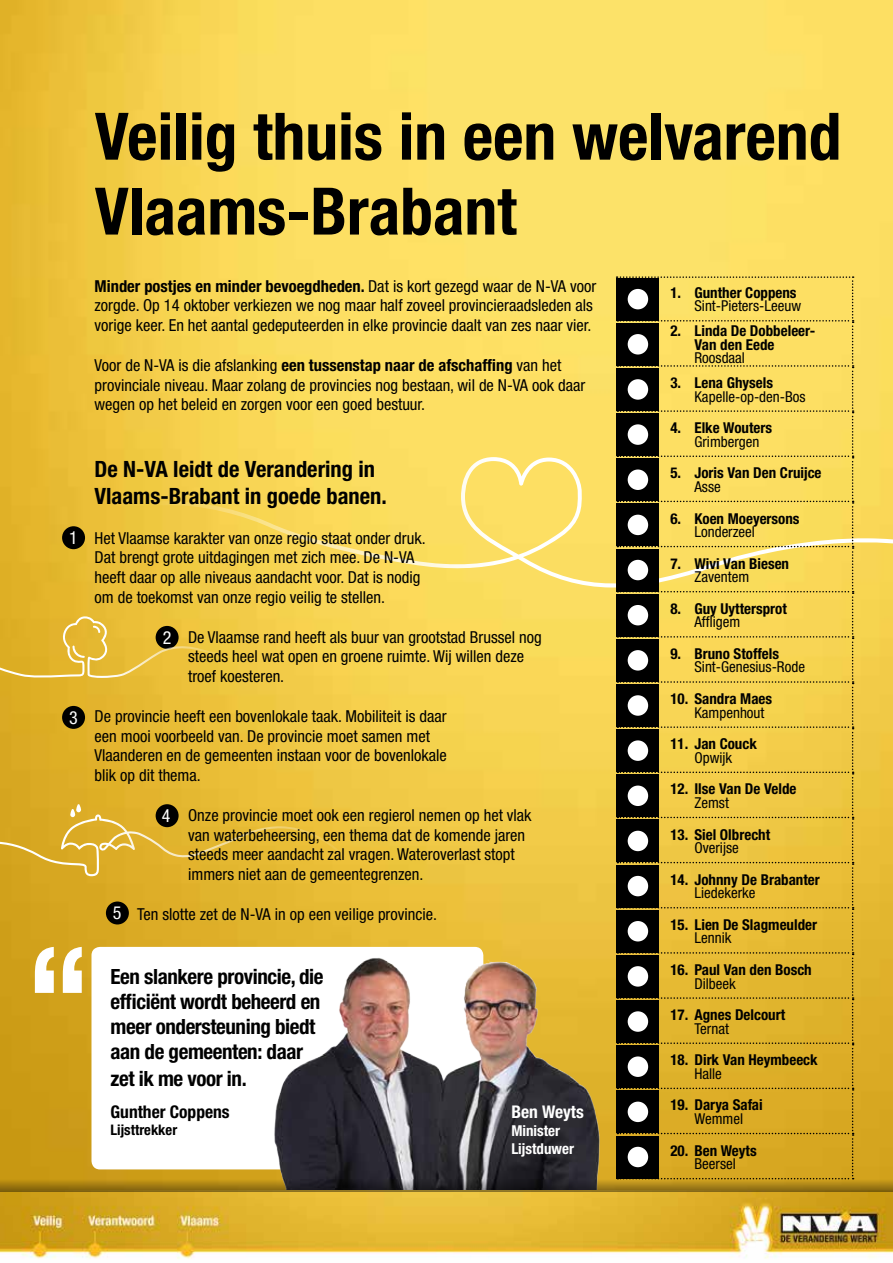
<style>
.page{position:relative;width:893px;height:1263px;background:#fff}
.page>*{position:absolute;margin:0;border:0;box-sizing:border-box;transform-origin:0 0}
.t1{font:700 condensed 143.4px "Helvetica Neue LT Std";color:#fff}
.t2{font:700 condensed 65.55px/74.8px "Helvetica Neue LT Std";color:#000}
.t3{font:700 condensed 22.5px/27px "Helvetica Neue LT Std";color:#000}
.t4{font:700 condensed 21px/25.7px "Helvetica Neue LT Std";letter-spacing:-.02em;color:#000}
.t5{font:condensed 18px "Helvetica Neue LT Std";color:#fff}
.t6{font:700 condensed 17.55px "Helvetica Neue LT Std";color:#000}
.t7{font:700 condensed 17.55px "Helvetica Neue LT Std";color:#fff}
.t8{font:condensed 16.5px/19.8px "Helvetica Neue LT Std";color:#000}
.t9{font:700 condensed 15px/13.5px "Helvetica Neue LT Std";color:#000}
.t10{font:condensed 15px "Helvetica Neue LT Std";color:#000}
.t11{font:700 condensed 15px/18px "Helvetica Neue LT Std";color:#fff}
.t12{font:700 condensed 14.55px "Helvetica Neue LT Std";color:#000}
.s1{font-weight:700}
</style>
<div class="page">
<img style="left:0;top:0;width:893px;height:1179px">
<svg style="left:50px;top:457px;width:843px;height:132px;background:#f6d559"></svg>
<div style="left:62px;top:526px;width:23px;height:23px;background:#000;border-radius:50%"></div>
<div style="left:62px;top:706px;width:23px;height:23px;background:#000;border-radius:50%"></div>
<div style="left:106px;top:901px;width:23px;height:23px;background:#000;border-radius:50%"></div>
<div style="left:91px;top:947px;width:392px;height:222px;background:#fff;border-radius:9px"></div>
<img style="left:257px;top:938px;width:352px;height:241px">
<img style="left:0;top:1192px;width:893px;height:67px">
<svg style="left:0;top:1179px;width:893px;height:13px;background:#7e641c"></svg>
<svg style="left:0;top:616px;width:337px;height:62px;background:#e7bf40"></svg>
<svg style="left:0;top:804px;width:345px;height:72px;background:#deb334"></svg>
<svg style="left:617px;top:276px;width:237px;height:903px;background:#cdaf44"></svg>
<div style="left:617px;top:1136px;width:42px;height:42px;background:#000"></div>
<div style="left:628px;top:1147px;width:20px;height:20px;background:#fff;border-radius:50%"></div>
<h2 class="t2" style="left:95px;top:98px;width:748px">Veilig thuis in een welvarend<br>Vlaams-Brabant</h2>
<p class="t8" style="left:95px;top:276px;width:503px"><span class="s1">Minder postjes en minder bevoegdheden.</span> Dat is kort gezegd waar de N-VA voor zorgde. Op 14 oktober verkiezen we nog maar half zoveel provincieraadsleden als vorige keer. En het aantal gedeputeerden in elke provincie daalt van zes naar vier.</p>
<p class="t8" style="left:95px;top:355px;width:492px">Voor de N-VA is die afslanking <span class="s1">een tussenstap naar de afschaffing</span> van het provinciale niveau. Maar zolang de provincies nog bestaan, wil de N-VA ook daar wegen op het beleid en zorgen voor een goed bestuur.</p>
<p class="t5" style="left:69px;top:527px;width:10px">1</p>
<p class="t5" style="left:69px;top:707px;width:10px">3</p>
<h1 class="t1" style="left:25px;top:911px;width:68px">“</h1>
<h3 class="t3" style="left:95px;top:455px;width:294px">De N-VA leidt de Verandering in<br>Vlaams-Brabant in goede banen.</h3>
<p class="t8" style="left:95px;top:528px;width:333px">Het Vlaamse karakter van onze regio staat onder druk.<br>Dat brengt grote uitdagingen met zich mee. De N-VA heeft daar op alle niveaus aandacht voor. Dat is nodig om de toekomst van onze regio veilig te stellen.</p>
<p class="t8" style="left:188px;top:627px;width:355px">De Vlaamse rand heeft als buur van grootstad Brussel nog steeds heel wat open en groene ruimte. Wij willen deze troef koesteren.</p>
<p class="t8" style="left:95px;top:706px;width:354px">De provincie heeft een bovenlokale taak. Mobiliteit is daar een mooi voorbeeld van. De provincie moet samen met Vlaanderen en de gemeenten instaan voor de bovenlokale blik op dit thema.</p>
<p class="t8" style="left:188px;top:805px;width:345px">Onze provincie moet ook een regierol nemen op het vlak van waterbeheersing, een thema dat de komende jaren steeds meer aandacht zal vragen. Wateroverlast stopt immers niet aan de gemeentegrenzen.</p>
<p class="t8" style="left:137px;top:904px;width:302px">Ten slotte zet de N-VA in op een veilige provincie.</p>
<p class="t5" style="left:163px;top:627px;width:10px">2</p>
<p class="t5" style="left:162px;top:805px;width:10px">4</p>
<p class="t5" style="left:113px;top:903px;width:10px">5</p>
<p class="t4" style="left:111px;top:963px;width:215px">Een slankere provincie, die efficiënt wordt beheerd en meer ondersteuning biedt aan de gemeenten: daar zet ik me voor in.</p>
<p class="t6" style="left:111px;top:1101px;width:121px">Gunther Coppens</p>
<p class="t12" style="left:111px;top:1121px;width:68px">Lijsttrekker</p>
<p class="t7" style="left:511px;top:1101px;width:74px">Ben Weyts</p>
<p class="t11" style="left:511px;top:1121px;width:64px">Minister<br>Lijstduwer</p>
<p class="t9" style="left:670px;top:285px;width:128px">1. Gunther Coppens</p>
<p class="t10" style="left:694px;top:297px;width:108px">Sint-Pieters-Leeuw</p>
<p class="t9" style="left:694px;top:324px;width:122px;text-indent:-24px">2. Linda De Dobbeleer-<br>Van den Eede</p>
<p class="t10" style="left:694px;top:349px;width:52px">Roosdaal</p>
<p class="t9" style="left:670px;top:376px;width:104px">3. Lena Ghysels</p>
<p class="t10" style="left:694px;top:388px;width:113px">Kapelle-op-den-Bos</p>
<p class="t9" style="left:670px;top:421px;width:103px">4. Elke Wouters</p>
<p class="t10" style="left:694px;top:433px;width:66px">Grimbergen</p>
<p class="t9" style="left:670px;top:466px;width:153px">5. Joris Van Den Cruijce</p>
<p class="t10" style="left:694px;top:478px;width:28px">Asse</p>
<p class="t9" style="left:670px;top:511px;width:131px">6. Koen Moeyersons</p>
<p class="t10" style="left:694px;top:523px;width:62px">Londerzeel</p>
<p class="t9" style="left:670px;top:556px;width:120px">7. Wivi Van Biesen</p>
<p class="t10" style="left:694px;top:568px;width:56px">Zaventem</p>
<p class="t9" style="left:670px;top:601px;width:118px">8. Guy Uyttersprot</p>
<p class="t10" style="left:694px;top:613px;width:47px">Affligem</p>
<p class="t9" style="left:670px;top:647px;width:110px">9. Bruno Stoffels</p>
<p class="t10" style="left:694px;top:658px;width:112px">Sint-Genesius-Rode</p>
<p class="t9" style="left:670px;top:692px;width:103px">10. Sandra Maes</p>
<p class="t10" style="left:694px;top:704px;width:71px">Kampenhout</p>
<p class="t9" style="left:670px;top:737px;width:88px">11. Jan Couck</p>
<p class="t10" style="left:694px;top:749px;width:39px">Opwijk</p>
<p class="t9" style="left:670px;top:782px;width:128px">12. Ilse Van De Velde</p>
<p class="t10" style="left:694px;top:794px;width:36px">Zemst</p>
<p class="t9" style="left:670px;top:827px;width:101px">13. Siel Olbrecht</p>
<p class="t10" style="left:694px;top:839px;width:46px">Overijse</p>
<p class="t9" style="left:670px;top:872px;width:151px">14. Johnny De Brabanter</p>
<p class="t10" style="left:694px;top:884px;width:63px">Liedekerke</p>
<p class="t9" style="left:670px;top:917px;width:148px">15. Lien De Slagmeulder</p>
<p class="t10" style="left:694px;top:929px;width:38px">Lennik</p>
<p class="t9" style="left:670px;top:963px;width:143px">16. Paul Van den Bosch</p>
<p class="t10" style="left:694px;top:974px;width:43px">Dilbeek</p>
<p class="t9" style="left:670px;top:1008px;width:116px">17. Agnes Delcourt</p>
<p class="t10" style="left:694px;top:1020px;width:36px">Ternat</p>
<p class="t9" style="left:670px;top:1053px;width:149px">18. Dirk Van Heymbeeck</p>
<p class="t10" style="left:694px;top:1065px;width:29px">Halle</p>
<p class="t9" style="left:670px;top:1098px;width:94px">19. Darya Safai</p>
<p class="t10" style="left:694px;top:1110px;width:50px">Wemmel</p>
<p class="t9" style="left:670px;top:1143px;width:88px">20. Ben Weyts</p>
<p class="t10" style="left:694px;top:1155px;width:43px">Beersel</p>
</div>
